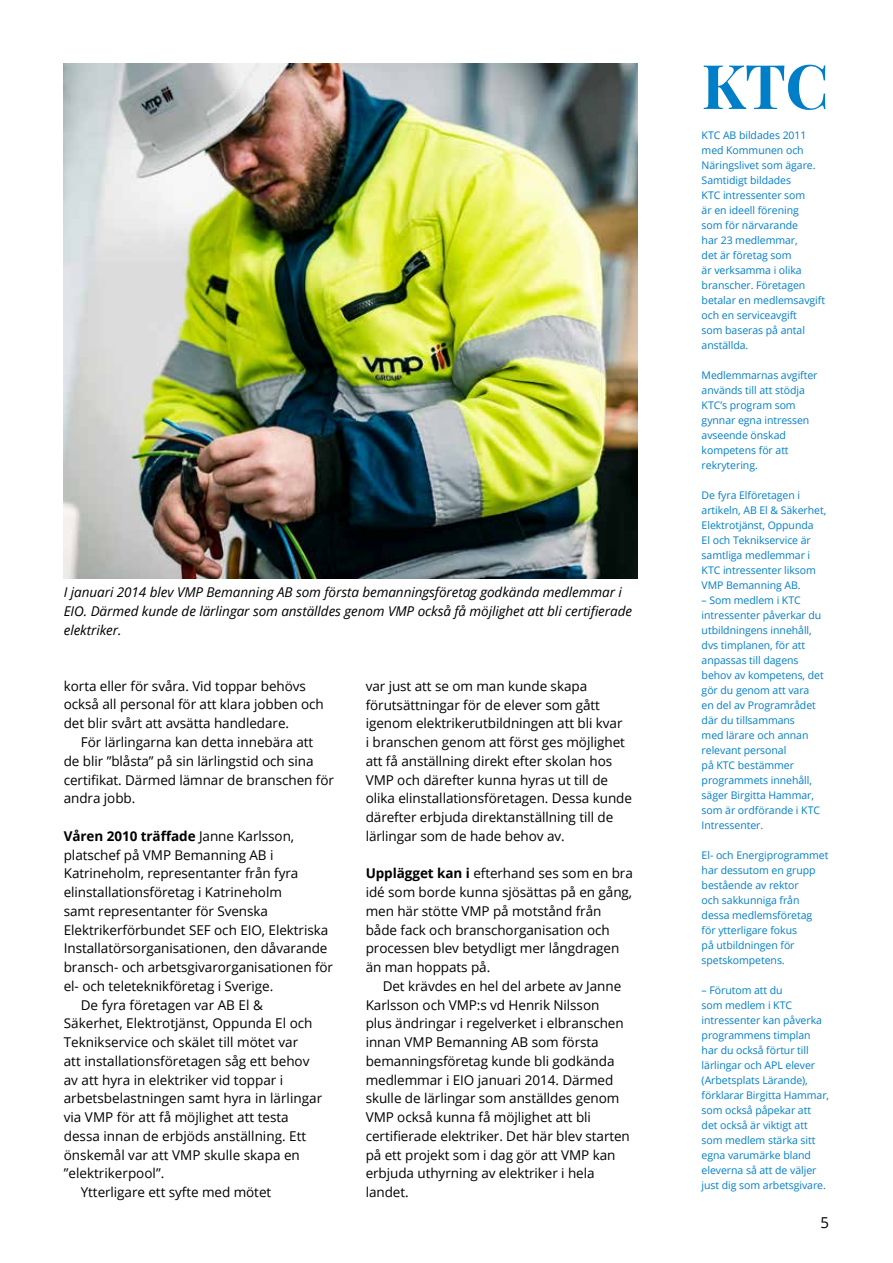
<style>
.page{position:relative;width:893px;height:1263px;background:#fff}
.page>*{position:absolute;margin:0;border:0;box-sizing:border-box;transform-origin:0 0}
.t1{font:700 61.5px "Playfair Display";color:#007ec7}
.t2{font:15px "Open Sans";color:#000}
.t3{font:13.5px/18.8px "Open Sans";letter-spacing:-.005em;color:#000}
.t4{font:italic 13.5px/18.8px "Open Sans";letter-spacing:-.005em;color:#000}
.t5{font:700 13.5px "Open Sans";letter-spacing:-.005em;color:#000}
.t6{font:10.5px/15px "Open Sans";letter-spacing:-.005em;color:#007ec7}
.s1{font-weight:400}
.s2{font-weight:700}
</style>
<div class="page">
<img style="left:64px;top:64px;width:574px;height:514px">
<p class="t4" style="left:64px;top:582px;width:570px">I januari 2014 blev VMP Bemanning AB som första bemanningsföretag godkända medlemmar i<br>EIO. Därmed kunde de lärlingar som anställdes genom VMP också få möjlighet att bli certifierade elektriker.</p>
<p class="t3" style="left:64px;top:676px;width:261px">korta eller för svåra. Vid toppar behövs också all personal för att klara jobben och det blir svårt att avsätta handledare.</p>
<p class="t3" style="left:64px;top:732px;width:272px;text-indent:17px">För lärlingarna kan detta innebära att<br>de blir ”blåsta” på sin lärlingstid och sina certifikat. Därmed lämnar de branschen för andra jobb.</p>
<p class="t5" style="left:64px;top:826px;width:232px">Våren 2010 träffade <span class="s1">Janne Karlsson,</span></p>
<p class="t3" style="left:64px;top:845px;width:211px">platschef på VMP Bemanning AB i</p>
<p class="t3" style="left:64px;top:864px;width:236px">Katrineholm, representanter från fyra</p>
<p class="t3" style="left:64px;top:882px;width:220px">elinstallationsföretag i Katrineholm</p>
<p class="t3" style="left:64px;top:901px;width:206px">samt representanter för Svenska</p>
<p class="t3" style="left:64px;top:920px;width:266px">Elektrikerförbundet SEF och EIO, Elektriska</p>
<p class="t3" style="left:64px;top:939px;width:265px">Installatörsorganisationen, den dåvarande</p>
<p class="t3" style="left:64px;top:957px;width:271px">bransch- och arbetsgivarorganisationen för</p>
<p class="t3" style="left:64px;top:976px;width:211px">el- och teleteknikföretag i Sverige.</p>
<p class="t3" style="left:81px;top:995px;width:184px">De fyra företagen var AB El &amp;</p>
<p class="t3" style="left:64px;top:1014px;width:250px">Säkerhet, Elektrotjänst, Oppunda El och</p>
<p class="t3" style="left:64px;top:1032px;width:236px">Teknikservice och skälet till mötet var</p>
<p class="t3" style="left:64px;top:1051px;width:247px">att installationsföretagen såg ett behov</p>
<p class="t3" style="left:64px;top:1070px;width:221px">av att hyra in elektriker vid toppar i</p>
<p class="t3" style="left:64px;top:1089px;width:260px">arbetsbelastningen samt hyra in lärlingar</p>
<p class="t3" style="left:64px;top:1107px;width:227px">via VMP för att få möjlighet att testa</p>
<p class="t3" style="left:64px;top:1126px;width:244px">dessa innan de erbjöds anställning. Ett</p>
<p class="t3" style="left:64px;top:1145px;width:238px">önskemål var att VMP skulle skapa en</p>
<p class="t3" style="left:64px;top:1164px;width:102px">”elektrikerpool”.</p>
<p class="t3" style="left:81px;top:1182px;width:192px">Ytterligare ett syfte med mötet</p>
<p class="t3" style="left:366px;top:676px;width:268px">var just att se om man kunde skapa förutsättningar för de elever som gått igenom elektrikerutbildningen att bli kvar<br>i branschen genom att först ges möjlighet att få anställning direkt efter skolan hos VMP och därefter kunna hyras ut till de olika elinstallationsföretagen. Dessa kunde därefter erbjuda direktanställning till de lärlingar som de hade behov av.</p>
<p class="t3" style="left:366px;top:864px;width:269px"><span class="s2">Upplägget kan i</span> efterhand ses som en bra idé som borde kunna sjösättas på en gång, men här stötte VMP på motstånd från både fack och branschorganisation och processen blev betydligt mer långdragen än man hoppats på.</p>
<p class="t3" style="left:366px;top:976px;width:266px;text-indent:17px">Det krävdes en hel del arbete av Janne Karlsson och VMP:s vd Henrik Nilsson<br>plus ändringar i regelverket i elbranschen innan VMP Bemanning AB som första bemanningsföretag kunde bli godkända medlemmar i EIO januari 2014. Därmed skulle de lärlingar som anställdes genom VMP också kunna få möjlighet att bli certifierade elektriker. Det här blev starten på ett projekt som i dag gör att VMP kan erbjuda uthyrning av elektriker i hela landet.</p>
<h1 class="t1" style="left:702px;top:38px;width:129px">KTC</h1>
<p class="t6" style="left:702px;top:127px;width:125px">KTC AB bildades 2011 med Kommunen och<br>Näringslivet som ägare.<br>Samtidigt bildades<br>KTC intressenter som<br>är en ideell förening<br>som för närvarande<br>har 23 medlemmar,<br>det är företag som<br>är verksamma i olika branscher. Företagen betalar en medlemsavgift och en serviceavgift<br>som baseras på antal anställda.</p>
<p class="t6" style="left:702px;top:368px;width:117px">Medlemmarnas avgifter används till att stödja<br>KTC’s program som gynnar egna intressen avseende önskad kompetens för att rekrytering.</p>
<p class="t6" style="left:702px;top:488px;width:126px">De fyra Elföretagen i artikeln, AB El &amp; Säkerhet,<br>Elektrotjänst, Oppunda<br>El och Teknikservice är samtliga medlemmar i<br>KTC intressenter liksom<br>VMP Bemanning AB.</p>
<p class="t6" style="left:702px;top:593px;width:124px">– Som medlem i KTC intressenter påverkar du utbildningens innehåll, dvs timplanen, för att anpassas till dagens behov av kompetens, det gör du genom att vara en del av Programrådet där du tillsammans<br>med lärare och annan relevant personal<br>på KTC bestämmer programmets innehåll, säger Birgitta Hammar, som är ordförande i KTC<br>Intressenter.</p>
<p class="t6" style="left:702px;top:848px;width:128px">El- och Energiprogrammet har dessutom en grupp bestående av rektor<br>och sakkunniga från dessa medlemsföretag för ytterligare fokus<br>på utbildningen för spetskompetens.</p>
<p class="t6" style="left:702px;top:983px;width:129px">– Förutom att du<br>som medlem i KTC intressenter kan påverka programmens timplan har du också förtur till lärlingar och APL elever (Arbetsplats Lärande), förklarar Birgitta Hammar, som också påpekar att det också är viktigt att som medlem stärka sitt egna varumärke bland eleverna så att de väljer just dig som arbetsgivare.</p>
<p class="t2" style="left:821px;top:1212px;width:10px">5</p>
</div>
